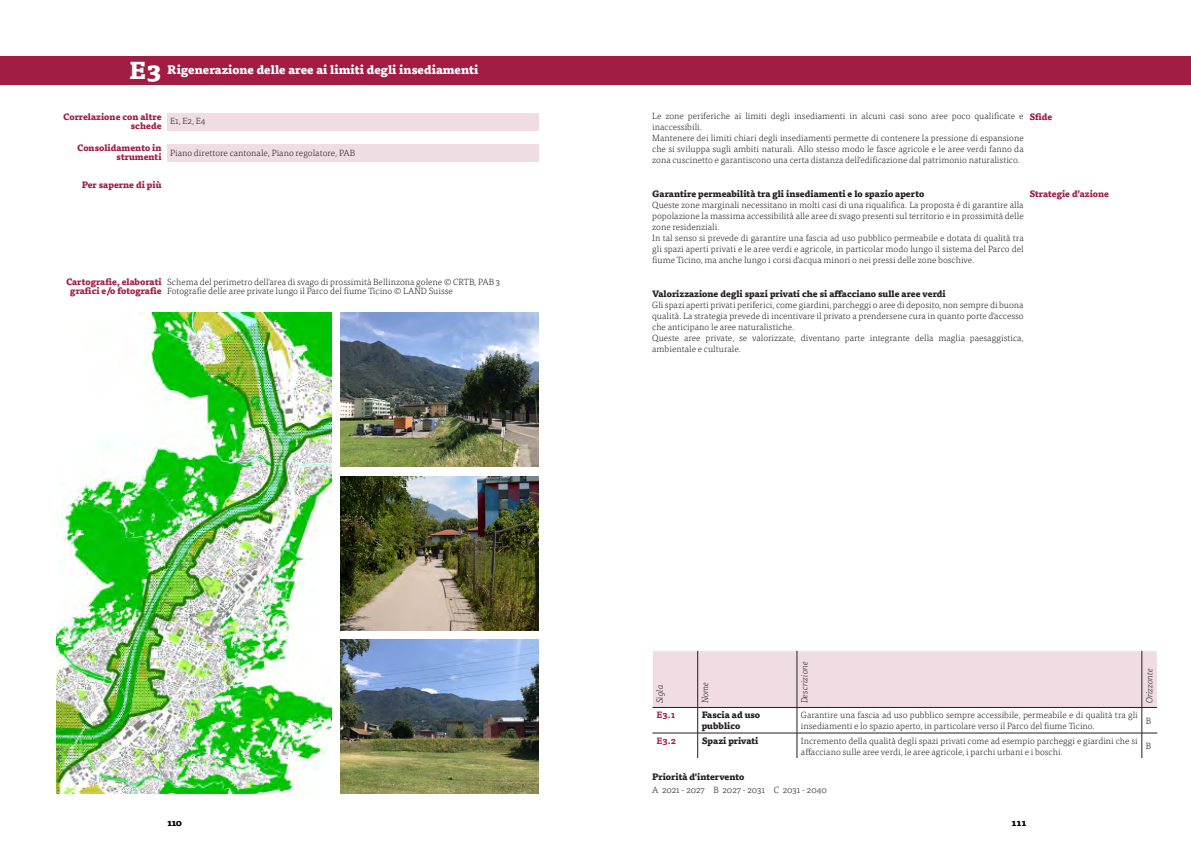
<style>
.page{position:relative;width:1191px;height:842px;background:#fff}
.page>*{position:absolute;margin:0;border:0;box-sizing:border-box;transform-origin:0 0}
.t1{font:800 24px "Tisa OT";color:#fff}
.TITOLO_SCHEDE_-_CAP{font:800 12px "Tisa OT";color:#fff}
.Scritte_grassetto{font:300 9px/11px "Tisa OT";color:#231f20}
.Scritte_grassetto-2{font:800 9px/11px "Tisa OT";color:#231f20}
.Scritte_grassetto-3{font:800 9px/9px "Tisa OT";color:#a11d44;text-align:center}
.Note{font:800 9px/9px "Tisa OT";color:#a11d44;text-align:right}
.Scritte_grassetto-4{font:italic 300 9px "Tisa OT";color:#231f20}
.Scritte_grassetto-5{font:700 9px "Tisa OT";color:#a11d44}
.t2{font:800 9px "Tisa OT";letter-spacing:-.045em;color:#000}
</style>
<div class="page">
<div style="left:0;top:56px;width:1191px;height:29px;background:#a11d44"></div>
<img style="left:57px;top:313px;width:275px;height:481px">
<div style="left:167px;top:113px;width:372px;height:17px;background:#f0dde3"></div>
<div style="left:167px;top:145px;width:372px;height:17px;background:#f0dde3"></div>
<div style="left:652px;top:651px;width:505px;height:56px;background:#f0dde3"></div>
<hr style="left:652px;top:651px;width:45px;height:1px;background:#fff">
<hr style="left:652px;top:651px;width:1px;height:56px;background:#fff">
<hr style="left:697px;top:651px;width:100px;height:1px;background:#fff">
<hr style="left:797px;top:651px;width:344px;height:1px;background:#fff">
<hr style="left:697px;top:651px;width:1px;height:56px;background:#231f20">
<hr style="left:796px;top:651px;width:1px;height:56px;background:#231f20">
<hr style="left:1141px;top:651px;width:1px;height:56px;background:#231f20">
<hr style="left:652px;top:707px;width:45px;height:1px;background:#231f20">
<hr style="left:697px;top:707px;width:100px;height:1px;background:#231f20">
<hr style="left:797px;top:707px;width:344px;height:1px;background:#231f20">
<svg style="left:697px;top:707px;width:1px;height:51px"></svg>
<svg style="left:796px;top:708px;width:1px;height:50px"></svg>
<hr style="left:652px;top:733px;width:45px;height:1px;background:#231f20">
<hr style="left:697px;top:733px;width:100px;height:1px;background:#231f20">
<hr style="left:797px;top:733px;width:344px;height:1px;background:#231f20">
<svg style="left:1141px;top:707px;width:17px;height:52px"></svg>
<img style="left:340px;top:639px;width:199px;height:154px">
<img style="left:340px;top:313px;width:199px;height:154px">
<img style="left:340px;top:476px;width:199px;height:154px">
<p class="t1" style="left:129px;top:55px;width:34px">E3</p>
<p class="TITOLO_SCHEDE_-_CAP" style="left:167px;top:62px;width:313px">Rigenerazione delle aree ai limiti degli insediamenti</p>
<p class="Note" style="left:63px;top:112px;width:100px">Correlazione con altre schede</p>
<p class="Note" style="left:77px;top:144px;width:86px">Consolidamento in strumenti</p>
<p class="Scritte_grassetto-3" style="left:82px;top:181px;width:81px">Per saperne di più</p>
<p class="Scritte_grassetto" style="left:170px;top:116px;width:37px">E1, E2, E4</p>
<p class="Scritte_grassetto" style="left:170px;top:147px;width:186px">Piano direttore cantonale, Piano regolatore, PAB</p>
<p class="Scritte_grassetto-3" style="left:66px;top:277px;width:97px">Cartografie, elaborati grafici e/o fotografie</p>
<p class="Scritte_grassetto" style="left:167px;top:276px;width:334px">Schema del perimetro dell'area di svago di prossimità Bellinzona golene © CRTB, PAB 3</p>
<p class="Scritte_grassetto" style="left:167px;top:285px;width:287px">Fotografie delle aree private lungo il Parco del fiume Ticino © LAND Suisse</p>
<p class="Scritte_grassetto" style="left:652px;top:111px;width:373px">Le zone periferiche ai limiti degli insediamenti in alcuni casi sono aree poco qualificate e inaccessibili.</p>
<p class="Scritte_grassetto" style="left:652px;top:133px;width:373px;text-align:justify">Mantenere dei limiti chiari degli insediamenti permette di contenere la pressione di espansione che si sviluppa sugli ambiti naturali. Allo stesso modo le fasce agricole e le aree verdi fanno da zona cuscinetto e garantiscono una certa distanza dell'edificazione dal patrimonio naturalistico.</p>
<p class="Scritte_grassetto-2" style="left:652px;top:188px;width:273px">Garantire permeabilità tra gli insediamenti e lo spazio aperto</p>
<p class="Scritte_grassetto" style="left:652px;top:199px;width:373px;text-align:justify">Queste zone marginali necessitano in molti casi di una riqualifica. La proposta è di garantire alla popolazione la massima accessibilità alle aree di svago presenti sul territorio e in prossimità delle zone residenziali.</p>
<p class="Scritte_grassetto" style="left:652px;top:232px;width:373px;text-align:justify">In tal senso si prevede di garantire una fascia ad uso pubblico permeabile e dotata di qualità tra gli spazi aperti privati e le aree verdi e agricole, in particolar modo lungo il sistema del Parco del fiume Ticino, ma anche lungo i corsi d'acqua minori o nei pressi delle zone boschive.</p>
<p class="Scritte_grassetto-2" style="left:652px;top:288px;width:295px">Valorizzazione degli spazi privati che si affacciano sulle aree verdi</p>
<p class="Scritte_grassetto" style="left:652px;top:299px;width:373px;text-align:justify">Gli spazi aperti privati periferici, come giardini, parcheggi o aree di deposito, non sempre di buona qualità. La strategia prevede di incentivare il privato a prendersene cura in quanto porte d'accesso che anticipano le aree naturalistiche.</p>
<p class="Scritte_grassetto" style="left:652px;top:332px;width:373px">Queste aree private, se valorizzate, diventano parte integrante della maglia paesaggistica, ambientale e culturale.</p>
<p class="Scritte_grassetto-3" style="left:1029px;top:112px;width:25px">Sfide</p>
<p class="Scritte_grassetto-3" style="left:1029px;top:190px;width:81px">Strategie d’azione</p>
<p class="Scritte_grassetto-4" style="left:654px;top:703px;width:20px;rotate:-90deg">Sigla</p>
<p class="Scritte_grassetto-4" style="left:700px;top:703px;width:23px;rotate:-90deg">Nome</p>
<p class="Scritte_grassetto-4" style="left:799px;top:703px;width:44px;rotate:-90deg">Descrizione</p>
<p class="Scritte_grassetto-4" style="left:1144px;top:703px;width:37px;rotate:-90deg">Orizzonte</p>
<p class="Scritte_grassetto-5" style="left:656px;top:709px;width:21px">E3.1</p>
<p class="Scritte_grassetto-2" style="left:701px;top:709px;width:60px">Fascia ad uso pubblico</p>
<p class="Scritte_grassetto" style="left:801px;top:709px;width:338px">Garantire una fascia ad uso pubblico sempre accessibile, permeabile e di qualità tra gli insediamenti e lo spazio aperto, in particolare verso il Parco del fiume Ticino.</p>
<p class="Scritte_grassetto" style="left:1145px;top:715px;width:7px">B</p>
<p class="Scritte_grassetto-5" style="left:656px;top:735px;width:21px">E3.2</p>
<p class="Scritte_grassetto-2" style="left:701px;top:735px;width:58px">Spazi privati</p>
<p class="Scritte_grassetto" style="left:801px;top:735px;width:338px">Incremento della qualità degli spazi privati come ad esempio parcheggi e giardini che si affacciano sulle aree verdi, le aree agricole, i parchi urbani e i boschi.</p>
<p class="Scritte_grassetto" style="left:1145px;top:741px;width:7px">B</p>
<p class="Scritte_grassetto-2" style="left:652px;top:771px;width:94px">Priorità d'intervento</p>
<p class="Scritte_grassetto" style="left:652px;top:785px;width:176px">A 2021 - 2027 B 2027 - 2031 C 2031 - 2040</p>
<p class="t2" style="left:167px;top:817px;width:16px">110</p>
<p class="t2" style="left:1011px;top:817px;width:16px">111</p>
</div>
